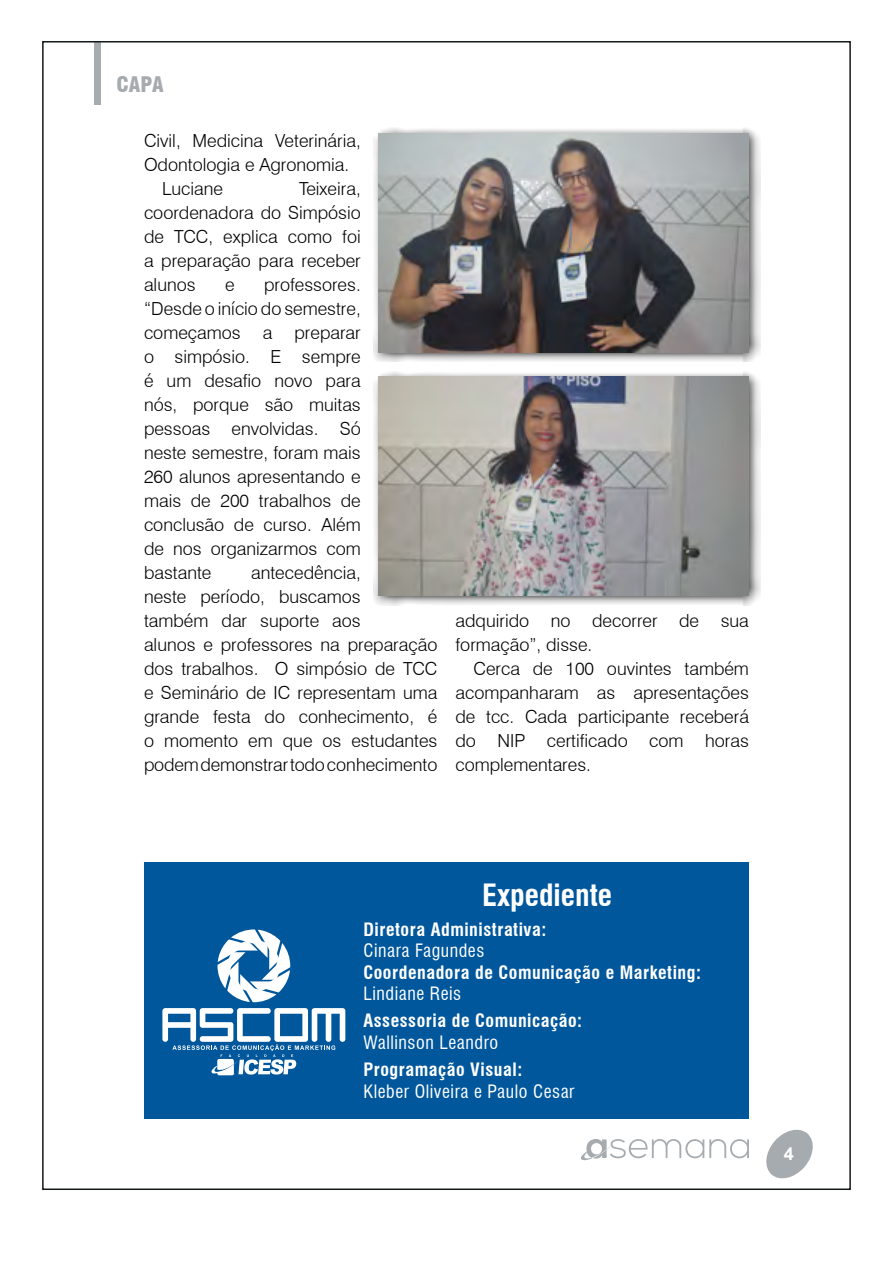
<style>
.page{position:relative;width:893px;height:1263px;background:#fff}
.page>*{position:absolute;margin:0;border:0;box-sizing:border-box;transform-origin:0 0}
.t1{font:700 condensed 30px "Swiss 721 BT";color:#fff}
.t2{font:900 condensed 21px "Swiss 721 BT";color:#a6abaf}
.t3{font:300 18px/24px "Swiss 721 BT";color:#000;text-align:justify}
.t4{font:700 condensed 18px "Swiss 721 BT";letter-spacing:.03em;color:#fff}
.t5{font:condensed 18px "Swiss 721 BT";letter-spacing:.03em;color:#fff}
.t6{font:700 18px "Arial";color:#fff}
</style>
<div class="page">
<div style="left:95px;top:41px;width:6px;height:63px;background:#a6abaf"></div>
<svg style="left:766px;top:1129px;width:47px;height:50px"></svg>
<svg style="left:581px;top:1139px;width:168px;height:22px"></svg>
<div style="left:144px;top:863px;width:605px;height:256px;background:#00579b"></div>
<svg style="left:217px;top:929px;width:74px;height:73px"></svg>
<svg style="left:162px;top:1008px;width:183px;height:67px"></svg>
<div style="left:373px;top:128px;width:387px;height:234px;background:#000;opacity:.75"></div>
<img style="left:379px;top:134px;width:370px;height:218px">
<div style="left:373px;top:371px;width:387px;height:234px;background:#000;opacity:.75"></div>
<img style="left:379px;top:377px;width:370px;height:218px">
<p class="t2" style="left:116px;top:71px;width:49px">CAPA</p>
<p class="t3" style="left:144px;top:129px;width:218px">Civil, Medicina Veterinária,</p>
<p class="t3" style="left:144px;top:153px;width:207px">Odontologia e Agronomia.</p>
<p class="t3" style="left:162px;top:177px;width:62px">Luciane</p>
<p class="t3" style="left:144px;top:177px;width:218px;text-indent:155px">Teixeira, coordenadora do Simpósio de TCC, explica como foi a preparação para receber alunos</p>
<p class="t3" style="left:144px;top:273px;width:218px;text-indent:120px">professores. “Desde o início do semestre, começamos a preparar o simpósio. E sempre é um desafio novo para nós, porque são muitas pessoas envolvidas. Só neste semestre, foram mais 260 alunos apresentando e mais de 200 trabalhos de conclusão de curso. Além de nos organizarmos com bastante</p>
<p class="t3" style="left:225px;top:273px;width:11px">e</p>
<p class="t3" style="left:144px;top:561px;width:295px;text-align:left;text-indent:107px">antecedência,<br>neste período, buscamos<br>também dar suporte aos<br>alunos e professores na preparação dos trabalhos. O simpósio de TCC e Seminário de IC representam uma grande festa do conhecimento, é o momento em que os estudantes podem demonstrar todo conhecimento</p>
<p class="t3" style="left:455px;top:609px;width:295px">adquirido no decorrer de sua formação”, disse.</p>
<p class="t3" style="left:455px;top:657px;width:295px;text-indent:18px">Cerca de 100 ouvintes também acompanharam as apresentações de tcc. Cada participante receberá do NIP certificado com horas complementares.</p>
<h1 class="t1" style="left:482px;top:877px;width:131px">Expediente</h1>
<p class="t4" style="left:363px;top:918px;width:184px">Diretora Administrativa:</p>
<p class="t5" style="left:363px;top:940px;width:122px">Cinara Fagundes</p>
<p class="t4" style="left:363px;top:961px;width:339px">Coordenadora de Comunicação e Marketing:</p>
<p class="t5" style="left:363px;top:983px;width:99px">Lindiane Reis</p>
<p class="t4" style="left:363px;top:1010px;width:220px">Assessoria de Comunicação:</p>
<p class="t5" style="left:363px;top:1032px;width:136px">Wallinson Leandro</p>
<p class="t4" style="left:363px;top:1059px;width:160px">Programação Visual:</p>
<p class="t5" style="left:363px;top:1080px;width:213px">Kleber Oliveira e Paulo Cesar</p>
<p class="t6" style="left:784px;top:1141px;width:12px">4</p>
</div>
